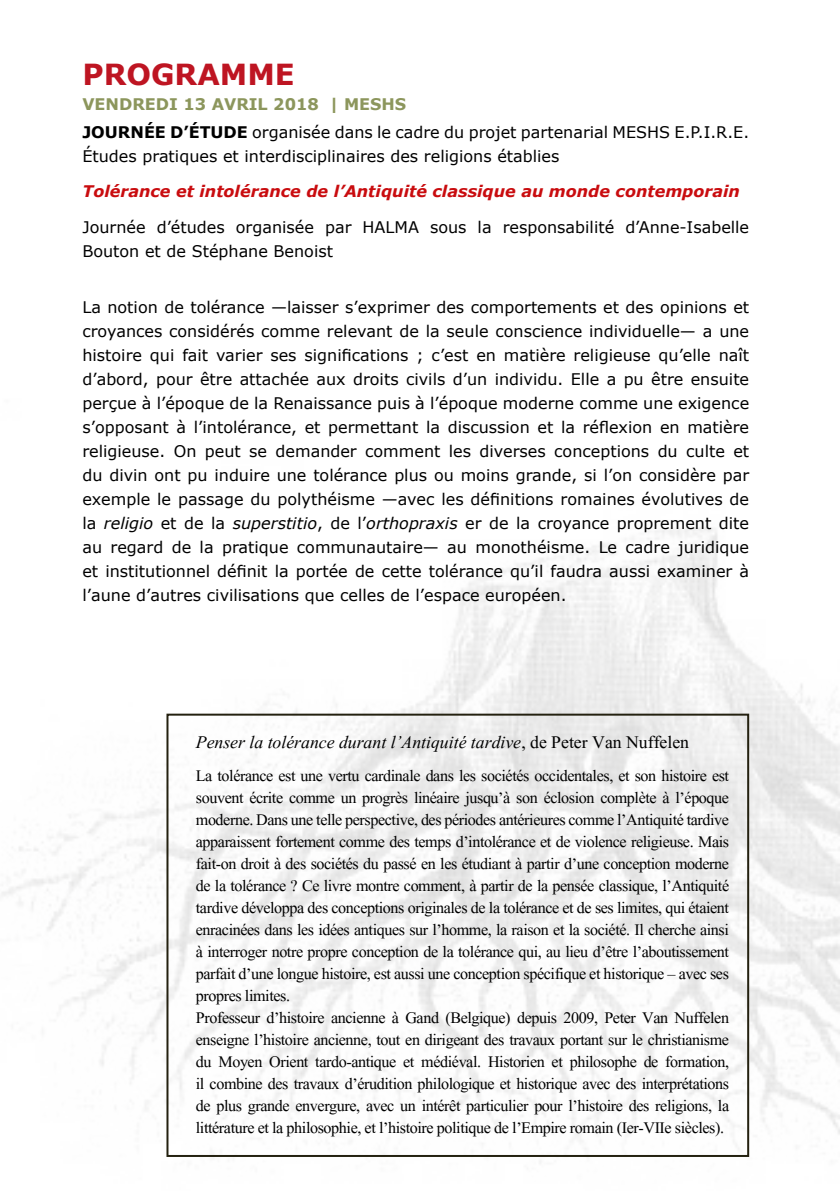
<style>
.page{position:relative;width:840px;height:1191px;background:#fff}
.page>*{position:absolute;margin:0;border:0;box-sizing:border-box;transform-origin:0 0}
.t1{font:700 29px "Verdana";color:#be1522}
.t2{font:italic 22px "Aparajita";color:#000}
.t3{font:20px/22px "Aparajita";letter-spacing:-.02em;color:#000}
.t4{font:16px/24px "Verdana";color:#000}
.t5{font:italic 700 16px "Verdana";color:#c90c0f}
.s1{font-weight:700;color:#8c965c}
.s2{font-weight:700}
.s3{font-style:italic}
.s4{font-style:normal}
</style>
<div class="page">
<img style="left:2px;top:527px;width:837px;height:636px">
<div style="left:166px;top:713px;width:582px;height:444px;border:2px solid #242110"></div>
<h1 class="t1" style="left:82px;top:54px;width:214px">PROGRAMME</h1>
<p class="t4" style="left:82px;top:90px;width:668px;line-height:27.8px"><span class="s1">VENDREDI 13 AVRIL 2018 | MESHS<br></span><span class="s2">JOURNÉE D’ÉTUDE</span> organisée dans le cadre du projet partenarial MESHS E.P.I.R.E.</p>
<p class="t4" style="left:82px;top:144px;width:478px">Études pratiques et interdisciplinaires des religions établies</p>
<p class="t5" style="left:82px;top:180px;width:658px">Tolérance et intolérance de l’Antiquité classique au monde contemporain</p>
<p class="t4" style="left:82px;top:215px;width:668px">Journée d’études organisée par HALMA sous la responsabilité d’Anne-Isabelle<br>Bouton et de Stéphane Benoist</p>
<p class="t4" style="left:82px;top:295px;width:668px;text-align:justify">La notion de tolérance —laisser s’exprimer des comportements et des opinions et croyances considérés comme relevant de la seule conscience individuelle— a une histoire qui fait varier ses significations ; c’est en matière religieuse qu’elle naît d’abord, pour être attachée aux droits civils d’un individu. Elle a pu être ensuite perçue à l’époque de la Renaissance puis à l’époque moderne comme une exigence s’opposant à l’intolérance, et permettant la discussion et la réflexion en matière religieuse. On peut se demander comment les diverses conceptions du culte et du divin ont pu induire une tolérance plus ou moins grande, si l’on considère par exemple le passage du polythéisme —avec les définitions romaines évolutives de la <span class="s3">religio</span> et de la <span class="s3">superstitio</span>, de l’<span class="s3">orthopraxis</span> er de la croyance proprement dite au regard de la pratique communautaire— au monothéisme. Le cadre juridique et institutionnel définit la portée de cette tolérance qu’il faudra aussi examiner à l’aune d’autres civilisations que celles de l’espace européen.</p>
<p class="t2" style="left:196px;top:731px;width:494px">Penser la tolérance durant l’Antiquité tardive<span class="s4">, de Peter Van Nuffelen</span></p>
<p class="t3" style="left:196px;top:766px;width:534px">La tolérance est une vertu cardinale dans les sociétés occidentales, et son histoire est souvent écrite comme un progrès linéaire jusqu’à son éclosion complète à l’époque moderne. Dans une telle perspective, des périodes antérieures comme l’Antiquité tardive apparaissent fortement comme des temps d’intolérance et de violence religieuse. Mais fait-on droit à des sociétés du passé en les étudiant à partir d’une conception moderne de la tolérance ? Ce livre montre comment, à partir de la pensée classique, l’Antiquité tardive développa des conceptions originales de la tolérance et de ses limites, qui étaient enracinées dans les idées antiques sur l’homme, la raison et la société. Il cherche ainsi à interroger notre propre conception de la tolérance qui, au lieu d’être l’aboutissement parfait d’une longue histoire, est aussi une conception spécifique et historique – avec ses propres limites.<br>Professeur d’histoire ancienne à Gand (Belgique) depuis 2009, Peter Van Nuffelen enseigne l’histoire ancienne, tout en dirigeant des travaux portant sur le christianisme du Moyen Orient tardo-antique et médiéval. Historien et philosophe de formation, il combine des travaux d’érudition philologique et historique avec des interprétations de plus grande envergure, avec un intérêt particulier pour l’histoire des religions, la littérature et la philosophie, et l’histoire politique de l’Empire romain (Ier-VIIe siècles).</p>
</div>
